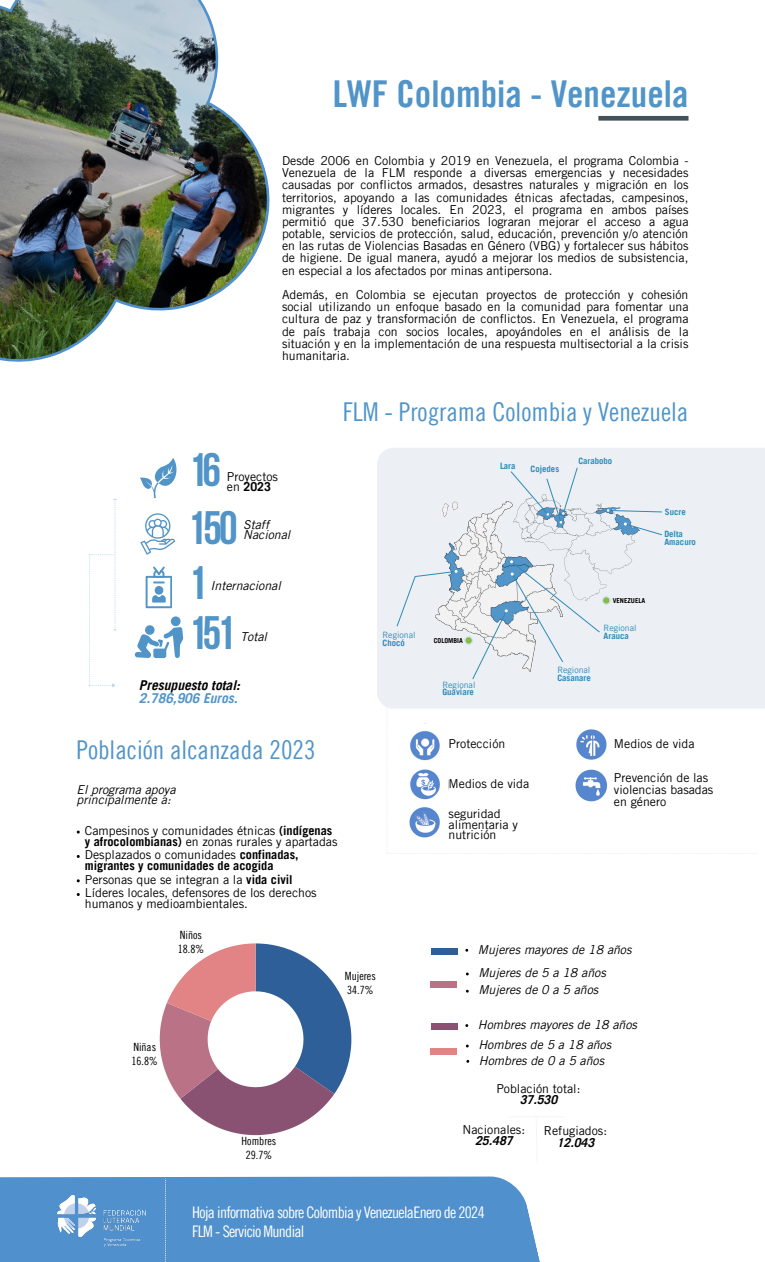
<style>
.page{position:relative;width:765px;height:1262px;background:#fff}
.page>*{position:absolute;margin:0;border:0;box-sizing:border-box;transform-origin:0 0}
.t1{font:700 46.75px "Bebas Neue";letter-spacing:-.09em;color:#5094c8}
.t2{font:37px "Trade Gothic LT Pro Bd Cn 20";color:#5094c8}
.t3{font:26px "Trade Gothic LT Pro Cn 18";color:#5094c8}
.t4{font:16px "Trade Gothic LT Pro Cn 18";letter-spacing:-.045em;color:#fff}
.t5{font:italic 700 13.5px/13.1px "Trade Gothic LT Pro";color:#000}
.t6{font:12.25px/12.1px "Trade Gothic LT Pro";color:#000}
.t7{font:italic 12.25px/10.2px "Trade Gothic LT Pro";color:#000}
.t8{font:700 12.25px/10.8px "Trade Gothic LT Pro";color:#000}
.t9{font:italic 700 12.25px "Trade Gothic LT Pro";color:#000}
.t10{font:11.38px "Trade Gothic LT Pro Cn 18";color:#000}
.t11{font:700 8.75px "Trade Gothic LT Pro";color:#2d8bba}
.t12{font:8.75px "Trade Gothic LT Pro";color:#2d8bba}
.t13{font:700 6.75px "Trade Gothic LT Pro";color:#000}
.s1{font-weight:400}
.s2{color:#5094c8}
.s3{font-weight:700}
</style>
<div class="page">
<div style="left:377px;top:448px;width:388px;height:261px;background:#ecf0f4"></div>
<div style="left:598px;top:116px;width:91px;height:5px;background:#435159"></div>
<div style="left:0;top:1176px;width:540px;height:85px;background:#5090cc"></div>
<img style="left:0;top:0;width:270px;height:362px">
<svg style="left:160px;top:943px;width:191px;height:192px"></svg>
<img style="left:435px;top:501px;width:79px;height:170px">
<img style="left:514px;top:494px;width:125px;height:107px">
<svg style="left:396px;top:570px;width:62px;height:57px;background:#dee7ed"></svg>
<svg style="left:624px;top:522px;width:39px;height:14px"></svg>
<svg style="left:602px;top:504px;width:61px;height:9px"></svg>
<svg style="left:510px;top:467px;width:68px;height:57px;background:#d7e2ea"></svg>
<svg style="left:465px;top:560px;width:145px;height:120px"></svg>
<svg style="left:386px;top:705px;width:372px;height:149px"></svg>
<div style="left:431px;top:948px;width:26px;height:7px;background:#2f5f98"></div>
<div style="left:430px;top:981px;width:27px;height:7px;background:#b97286"></div>
<div style="left:431px;top:1023px;width:26px;height:7px;background:#895273"></div>
<div style="left:430px;top:1048px;width:27px;height:7px;background:#e28385"></div>
<svg style="left:509px;top:1116px;width:55px;height:39px"></svg>
<img style="left:46px;top:1179px;width:107px;height:82px">
<svg style="left:140px;top:513px;width:35px;height:41px"></svg>
<svg style="left:146px;top:566px;width:26px;height:42px"></svg>
<svg style="left:135px;top:616px;width:48px;height:42px"></svg>
<div style="left:156px;top:650px;width:8px;height:6px;background:#5094c8"></div>
<svg style="left:140px;top:458px;width:37px;height:41px"></svg>
<svg style="left:89px;top:499px;width:27px;height:188px"></svg>
<svg style="left:165px;top:1179px;width:1px;height:83px"></svg>
<p class="t2" style="left:333px;top:80px;width:357px">LWF Colombia - Venezuela</p>
<p class="t6" style="left:282px;top:156px;width:408px;text-align:justify">Desde 2006 en Colombia y 2019 en Venezuela, el programa Colombia - Venezuela de la FLM responde a diversas emergencias y necesidades causadas por conflictos armados, desastres naturales y migración en los territorios, apoyando a las comunidades étnicas afectadas, campesinos, migrantes y líderes locales. En 2023, el programa en ambos países permitió que 37.530 beneficiarios lograran mejorar el acceso a agua potable, servicios de protección, salud, educación, prevención y/o atención en las rutas de Violencias Basadas en Género (VBG) y fortalecer sus hábitos de higiene. De igual manera, ayudó a mejorar los medios de subsistencia, en especial a los afectados por minas antipersona.</p>
<p class="t6" style="left:282px;top:290px;width:408px;text-align:justify">Además, en Colombia se ejecutan proyectos de protección y cohesión social utilizando un enfoque basado en la comunidad para fomentar una cultura de paz y transformación de conflictos. En Venezuela, el programa de país trabaja con socios locales, apoyándoles en el análisis de la situación y en la implementación de una respuesta multisectorial a la crisis humanitaria.</p>
<p class="t1" style="left:188px;top:451px;width:34px">16</p>
<p class="t6" style="left:227px;top:472px;width:53px">Proyectos</p>
<p class="t8" style="left:227px;top:483px;width:46px"><span class="s1">en</span> 2023</p>
<p class="t1" style="left:187px;top:508px;width:52px">150</p>
<p class="t1" style="left:188px;top:563px;width:20px">1</p>
<p class="t1" style="left:188px;top:613px;width:49px">151</p>
<p class="t5" style="left:139px;top:680px;width:102px">Presupuesto total:<br><span class="s2">2.786,906 Euros.</span></p>
<p class="t7" style="left:243px;top:521px;width:27px">Staff</p>
<p class="t7" style="left:243px;top:532px;width:49px">Nacional</p>
<p class="t7" style="left:210px;top:582px;width:72px">Internacional</p>
<p class="t7" style="left:240px;top:633px;width:28px">Total</p>
<p class="t3" style="left:343px;top:402px;width:347px">FLM - Programa Colombia y Venezuela</p>
<p class="t12" style="left:383px;top:632px;width:35px">Regional</p>
<p class="t11" style="left:383px;top:640px;width:24px">Chocó</p>
<p class="t13" style="left:434px;top:638px;width:31px">COLOMBIA</p>
<p class="t12" style="left:442px;top:681px;width:35px">Regional</p>
<p class="t11" style="left:442px;top:689px;width:33px">Guaviare</p>
<p class="t11" style="left:500px;top:463px;width:17px">Lara</p>
<p class="t11" style="left:531px;top:466px;width:30px">Cojedes</p>
<p class="t11" style="left:578px;top:458px;width:35px">Carabobo</p>
<p class="t11" style="left:665px;top:508px;width:22px">Sucre</p>
<p class="t11" style="left:664px;top:531px;width:20px">Delta</p>
<p class="t11" style="left:664px;top:539px;width:33px">Amacuro</p>
<p class="t12" style="left:557px;top:667px;width:35px">Regional</p>
<p class="t11" style="left:557px;top:674px;width:35px">Casanare</p>
<p class="t13" style="left:613px;top:598px;width:34px">VENEZUELA</p>
<p class="t12" style="left:604px;top:625px;width:35px">Regional</p>
<p class="t11" style="left:604px;top:633px;width:27px">Arauca</p>
<p class="t3" style="left:77px;top:740px;width:241px">Población alcanzada 2023</p>
<p class="t7" style="left:77px;top:786px;width:101px">El programa apoya principalmente a:</p>
<p class="t6" style="left:85px;top:827px;width:254px;line-height:10.8px">Campesinos y comunidades étnicas <span class="s3">(indígenas y afrocolombianas)</span> en zonas rurales y apartadas</p>
<p class="t8" style="left:85px;top:851px;width:215px"><span class="s1">Desplazados o comunidades</span> confinadas, migrantes y comunidades de acogida</p>
<p class="t6" style="left:85px;top:875px;width:209px">Personas que se integran a la <span class="s3">vida civil</span></p>
<p class="t6" style="left:85px;top:889px;width:233px;line-height:10.8px">Líderes locales, defensores de los derechos humanos y medioambientales.</p>
<p class="t10" style="left:180px;top:931px;width:24px">Niños</p>
<p class="t10" style="left:178px;top:945px;width:28px">18.8%</p>
<p class="t10" style="left:345px;top:971px;width:32px">Mujeres</p>
<p class="t10" style="left:347px;top:986px;width:28px">34.7%</p>
<p class="t10" style="left:133px;top:1043px;width:24px">Niñas</p>
<p class="t10" style="left:131px;top:1056px;width:28px">16.8%</p>
<p class="t10" style="left:242px;top:1137px;width:36px">Hombres</p>
<p class="t10" style="left:246px;top:1151px;width:28px">29.7%</p>
<p class="t6" style="left:449px;top:740px;width:58px">Protección</p>
<p class="t6" style="left:449px;top:779px;width:82px">Medios de vida</p>
<p class="t6" style="left:449px;top:811px;width:71px;line-height:10.2px">seguridad alimentaria y nutrición</p>
<p class="t6" style="left:614px;top:740px;width:82px">Medios de vida</p>
<p class="t6" style="left:614px;top:773px;width:101px">Prevención de las violencias basadas en género</p>
<p class="t7" style="left:478px;top:946px;width:155px">Mujeres mayores de 18 años</p>
<p class="t7" style="left:478px;top:969px;width:129px">Mujeres de 5 a 18 años</p>
<p class="t7" style="left:478px;top:987px;width:121px">Mujeres de 0 a 5 años</p>
<p class="t7" style="left:478px;top:1021px;width:161px">Hombres mayores de 18 años</p>
<p class="t7" style="left:478px;top:1041px;width:134px">Hombres de 5 a 18 años</p>
<p class="t7" style="left:479px;top:1057px;width:127px">Hombres de 0 a 5 años</p>
<p class="t6" style="left:496px;top:1084px;width:86px">Población total:</p>
<p class="t9" style="left:520px;top:1095px;width:39px">37.530</p>
<p class="t6" style="left:463px;top:1125px;width:64px">Nacionales:</p>
<p class="t9" style="left:475px;top:1136px;width:39px">25.487</p>
<p class="t6" style="left:544px;top:1126px;width:65px">Refugiados:</p>
<p class="t9" style="left:557px;top:1138px;width:39px">12.043</p>
<p class="t4" style="left:192px;top:1207px;width:294px">Hoja informativa sobre Colombia y VenezuelaEnero de 2024</p>
<p class="t4" style="left:192px;top:1225px;width:114px">FLM - Servicio Mundial</p>
</div>
